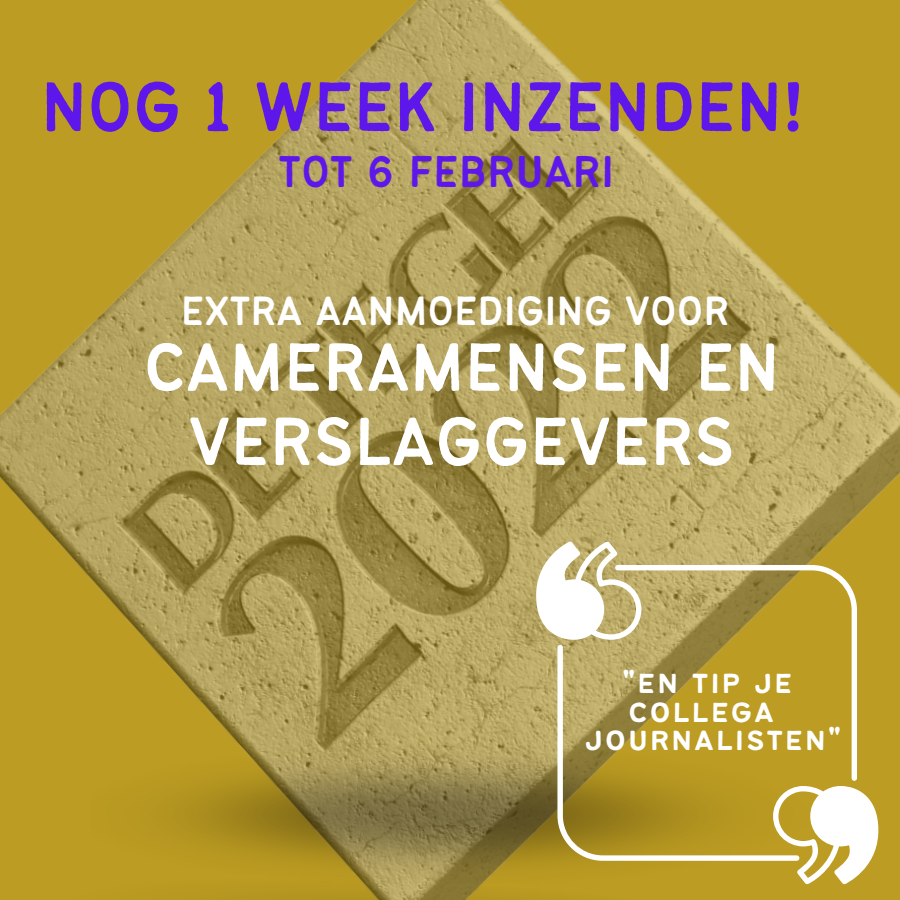
<style>
.page{position:relative;width:900px;height:900px;background:#fff}
.page>*{position:absolute;margin:0;border:0;box-sizing:border-box;transform-origin:0 0}
.t1{font:77px "Bantayog";color:#5e17eb}
.t2{font:75px/74.2px "Bantayog";color:#fff;text-align:center}
.t3{font:49px "Bantayog";color:#5e17eb}
.t4{font:45px "Bantayog";color:#fff}
.t5{font:36.5px "Bantayog";letter-spacing:.045em;color:#fff}
</style>
<div class="page">
<img style="left:0;top:0;width:900px;height:900px">
<img style="left:90px;top:736px;width:720px;height:148px">
<svg style="left:535px;top:541px;width:106px;height:99px"></svg>
<svg style="left:773px;top:786px;width:106px;height:98px"></svg>
<svg style="left:557px;top:645px;width:242px;height:216px;background:#b39c43"></svg>
<svg style="left:615px;top:565px;width:242px;height:216px;background:#b99f3d"></svg>
<h1 class="t1" style="left:41px;top:77px;width:765px">NOG 1 WEEK INZENDEN!</h1>
<h3 class="t3" style="left:279px;top:152px;width:337px">TOT 6 FEBRUARI</h3>
<p class="t4" style="left:181px;top:293px;width:550px">EXTRA AANMOEDIGING VOOR</p>
<h2 class="t2" style="left:144px;top:335px;width:638px">CAMERAMENSEN EN<br>VERSLAGGEVERS</h2>
<p class="t5" style="left:622px;top:667px;width:172px">"en tip je</p>
<p class="t5" style="left:628px;top:696px;width:147px">collega</p>
<p class="t5" style="left:585px;top:724px;width:258px">journalisten"</p>
</div>
